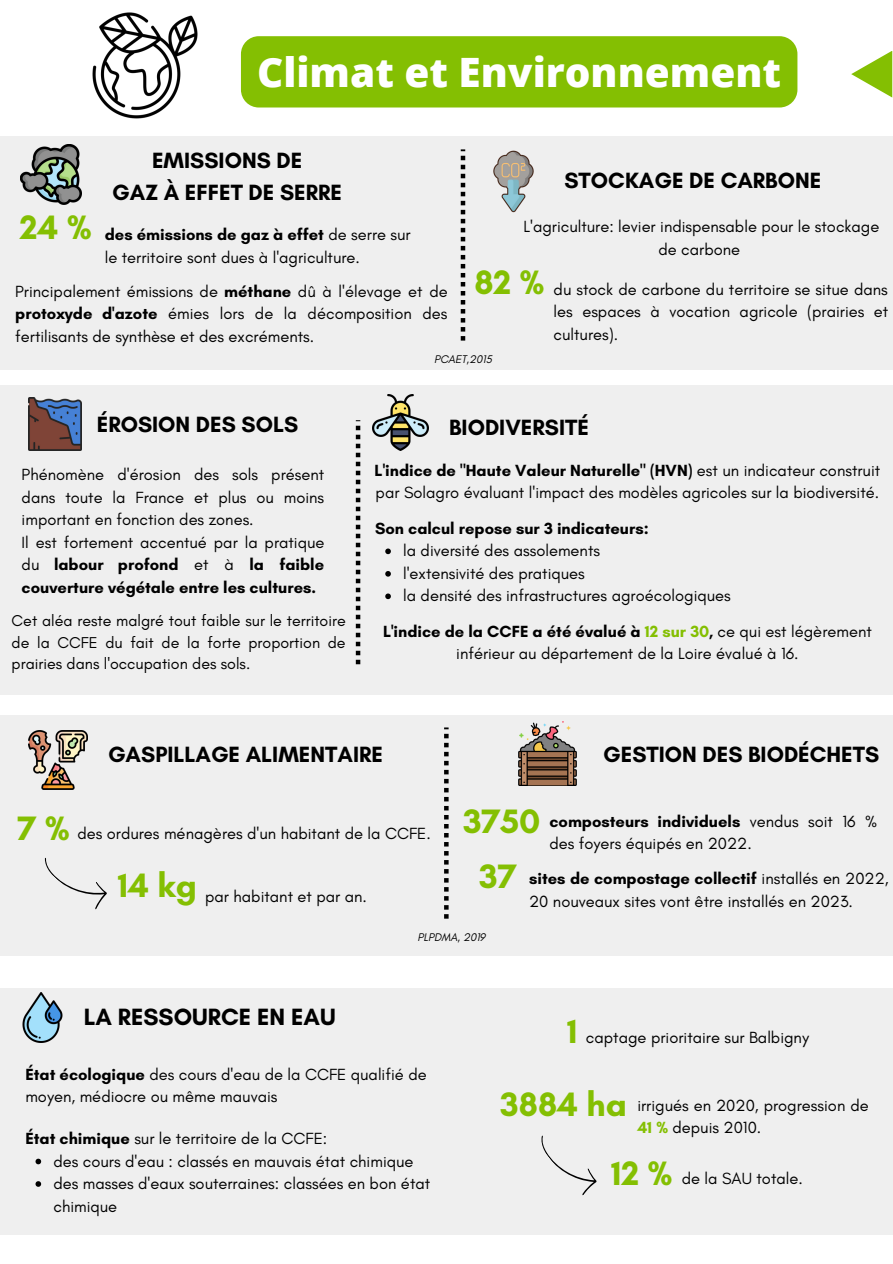
<style>
.page{position:relative;width:893px;height:1264px;background:#fff}
.page>*{position:absolute;margin:0;border:0;box-sizing:border-box;transform-origin:0 0}
.t1{font:800 40.5px "Open Sans";color:#fff}
.t2{font:700 24px "Glacial Indifference";color:#000}
.t3{font:700 22.5px/31.5px "Glacial Indifference";color:#000;text-align:center}
.t4{font:16.5px/22.5px "Glacial Indifference";color:#000}
.t5{font:700 16.5px "Glacial Indifference";color:#000}
.t6{font:16.05px/21.3px "Glacial Indifference";color:#000;text-align:justify}
.t7{font:italic 11.25px "Glacial Indifference";color:#000}
.s1{font-weight:700;font-size:34.5px;color:#84bf02}
.s2{font-weight:700}
.s3{font-weight:700;color:#84bf02}
</style>
<div class="page">
<img style="left:92px;top:12px;width:106px;height:107px">
<div style="left:0;top:385px;width:892px;height:310px;background:#efefef"></div>
<img style="left:372px;top:394px;width:57px;height:56px">
<div style="left:0;top:714px;width:892px;height:241px;background:#efefef"></div>
<div style="left:0;top:988px;width:892px;height:246px;background:#efefef"></div>
<img style="left:518px;top:721px;width:59px;height:64px">
<img style="left:29px;top:730px;width:58px;height:59px">
<div style="left:0;top:137px;width:892px;height:232px;background:#efefef"></div>
<img style="left:493px;top:150px;width:41px;height:63px">
<img style="left:29px;top:397px;width:53px;height:53px">
<img style="left:22px;top:992px;width:41px;height:50px">
<img style="left:21px;top:144px;width:60px;height:61px">
<svg style="left:356px;top:420px;width:4px;height:244px"></svg>
<svg style="left:444px;top:727px;width:4px;height:191px"></svg>
<svg style="left:460px;top:149px;width:5px;height:191px"></svg>
<svg style="left:44px;top:857px;width:63px;height:53px"></svg>
<div style="left:241px;top:36px;width:556px;height:71px;background:#84bf02;border-radius:18px"></div>
<svg style="left:385px;top:548px;width:6px;height:6px"></svg>
<svg style="left:385px;top:571px;width:6px;height:5px"></svg>
<svg style="left:385px;top:593px;width:6px;height:6px"></svg>
<svg style="left:541px;top:1135px;width:56px;height:61px"></svg>
<svg style="left:36px;top:1158px;width:5px;height:6px"></svg>
<svg style="left:36px;top:1181px;width:5px;height:5px"></svg>
<svg style="left:851px;top:51px;width:41px;height:47px"></svg>
<h1 class="t1" style="left:257px;top:44px;width:525px">Climat et Environnement</h1>
<h3 class="t3" style="left:112px;top:145px;width:231px">EMISSIONS DE<br>GAZ À EFFET DE SERRE</h3>
<p class="t4" style="left:105px;top:223px;width:307px;text-indent:-85px"><span class="s1">24 %</span> <span class="s2">des émissions de gaz à effet</span> de serre sur le territoire sont dues à l'agriculture.</p>
<p class="t4" style="left:15px;top:280px;width:434px;text-align:justify">Principalement émissions de <span class="s2">méthane</span> dû à l'élevage et de <span class="s2">protoxyde d'azote</span> émies lors de la décomposition des fertilisants de synthèse et des excréments.</p>
<h3 class="t3" style="left:564px;top:164px;width:258px">STOCKAGE DE CARBONE</h3>
<p class="t4" style="left:523px;top:215px;width:357px;text-align:center">L'agriculture: levier indispensable pour le stockage de carbone</p>
<p class="t4" style="left:553px;top:277px;width:336px;text-align:justify;text-indent:-79px"><span class="s1">82 %</span> du stock de carbone du territoire se situe dans les espaces à vocation agricole (prairies et cultures).</p>
<h3 class="t3" style="left:97px;top:408px;width:203px">ÉROSION DES SOLS</h3>
<p class="t4" style="left:22px;top:463px;width:304px">Phénomène d'érosion des sols présent dans toute la France et plus ou moins important en fonction des zones.<br>Il est fortement accentué par la pratique du <span class="s2">labour profond</span> et à <span class="s2">la faible couverture végétale entre les cultures.</span></p>
<p class="t6" style="left:12px;top:610px;width:335px">Cet aléa reste malgré tout faible sur le territoire de la CCFE du fait de la forte proportion de prairies dans l'occupation des sols.</p>
<p class="t7" style="left:434px;top:352px;width:59px">PCAET,2015</p>
<h3 class="t3" style="left:449px;top:411px;width:141px">BIODIVERSITÉ</h3>
<p class="t4" style="left:374px;top:459px;width:507px"><span class="s2">L'indice de "Haute Valeur Naturelle" (HVN)</span> est un indicateur construit par Solagro évaluant l'impact des modèles agricoles sur la biodiversité.</p>
<p class="t5" style="left:375px;top:518px;width:275px">Son calcul repose sur 3 indicateurs:</p>
<p class="t4" style="left:403px;top:539px;width:329px">la diversité des assolements<br>l'extensivité des pratiques<br>la densité des infrastructures agroécologiques</p>
<p class="t4" style="left:383px;top:620px;width:490px;text-align:center"><span class="s2">L'indice de la CCFE a été évalué à</span> <span class="s3">12 sur 30</span><span class="s2">,</span> ce qui est légèrement inférieur au département de la Loire évalué à 16.</p>
<h3 class="t3" style="left:108px;top:738px;width:276px">GASPILLAGE ALIMENTAIRE</h3>
<h3 class="t3" style="left:603px;top:738px;width:278px">GESTION DES BIODÉCHETS</h3>
<p class="t4" style="left:18px;top:822px;width:415px"><span class="s1">7 %</span> des ordures ménagères d'un habitant de la CCFE.</p>
<p class="t4" style="left:118px;top:885px;width:250px"><sup>14</sup> <sup>kg</sup> par habitant et par an.</p>
<p class="t4" style="left:549px;top:809px;width:329px;text-indent:-86px"><span class="s1">3750</span> <span class="s2">composteurs individuels</span> vendus soit 16 % des foyers équipés en 2022.</p>
<p class="t4" style="left:529px;top:867px;width:361px;text-indent:-50px"><span class="s1">37</span> <span class="s2">sites de compostage collectif</span> installés en 2022,<br>20 nouveaux sites vont être installés en 2023.</p>
<p class="t7" style="left:417px;top:930px;width:69px">PLPDMA, 2019</p>
<h2 class="t2" style="left:84px;top:1001px;width:253px">LA RESSOURCE EN EAU</h2>
<p class="t4" style="left:25px;top:1062px;width:403px"><span class="s2">État écologique</span> des cours d'eau de la CCFE qualifié de moyen, médiocre ou même mauvais</p>
<p class="t4" style="left:25px;top:1126px;width:303px"><span class="s2">État chimique</span> sur le territoire de la CCFE:</p>
<p class="t4" style="left:53px;top:1149px;width:378px">des cours d'eau : classés en mauvais état chimique des masses d'eaux souterraines: classées en bon état chimique</p>
<p class="t4" style="left:567px;top:1025px;width:243px"><span class="s1">1</span> captage prioritaire sur Balbigny</p>
<p class="t4" style="left:637px;top:1093px;width:233px;text-indent:-137px"><span class="s1">3884 ha</span> irrigués en 2020, progression de<br><span class="s3">41 %</span> depuis 2010.</p>
<p class="t4" style="left:611px;top:1166px;width:193px"><span class="s1">12 %</span> de la SAU totale.</p>
</div>
